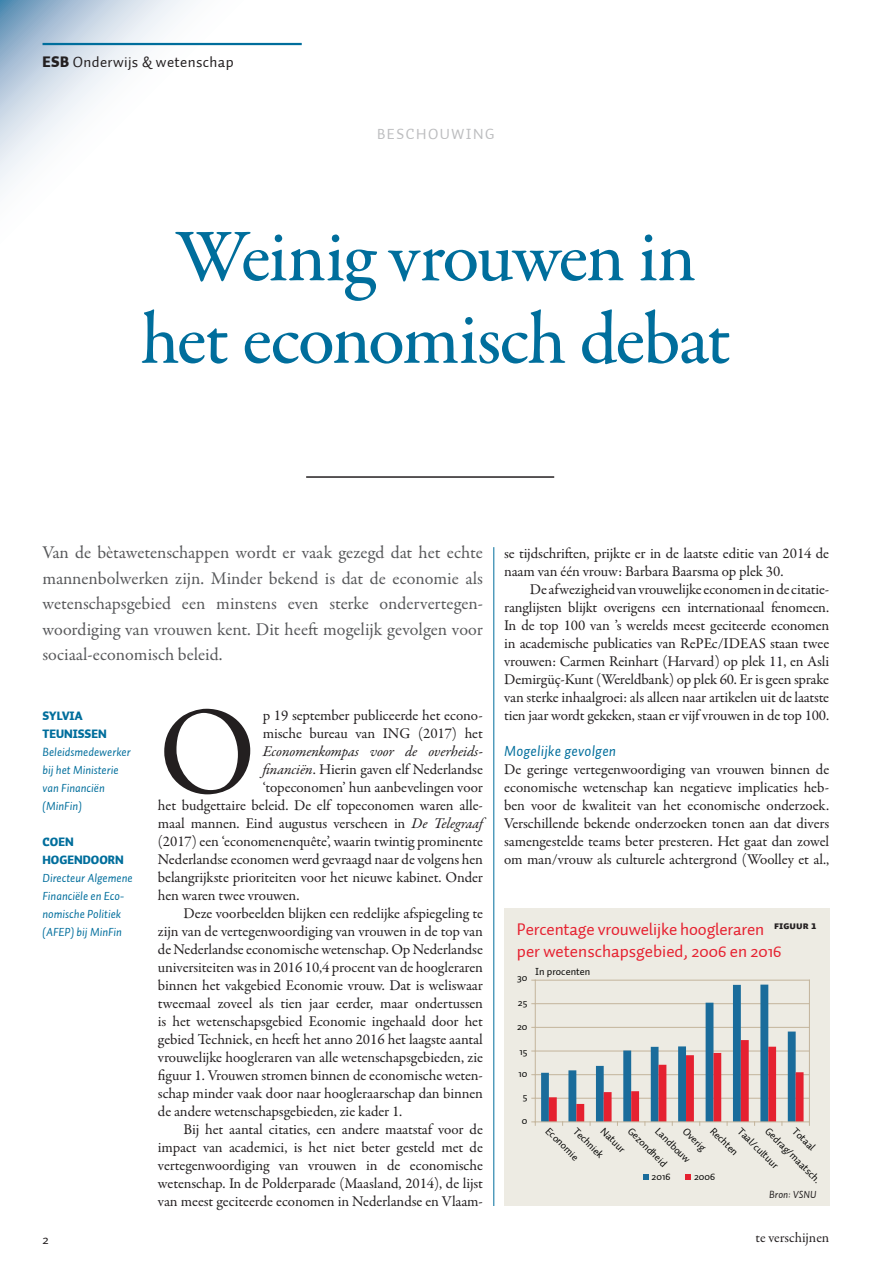
<style>
.page{position:relative;width:893px;height:1263px;background:#fff}
.page>*{position:absolute;margin:0;border:0;box-sizing:border-box;transform-origin:0 0}
.PLAT_Initiaal_5r{font:126.15px "Garamond Premr Pro";color:#231f20}
.KP01_50pt{font:500 75px "Garamond Premr Pro";letter-spacing:-.025em;color:#006e9c}
.INTR_Intro{font:18px/25.5px "Garamond Premr Pro";color:#57585a;text-align:justify}
.KDK1_FiguurKop{font:17.25px/22.5px "Auto 1";letter-spacing:-.01em;color:#e62130}
.PLAT_VervolgAlinea{font:15px/18px "Garamond Premr Pro";letter-spacing:-.01em;color:#231f20;text-align:justify}
.PLAT_Initiaal_5r-2{font:15px "Garamond Premr Pro";letter-spacing:-.005em;color:#231f20}
.PLAT_EersteAlinea{font:15px/18px "Garamond Premr Pro";letter-spacing:-.005em;color:#231f20;text-align:justify}
.PLAT_Initiaal_5r-3{font:italic 15px "Garamond Premr Pro";letter-spacing:-.01em;color:#231f20}
.DIVE_ESBRubriek{font:15px "Auto 1";letter-spacing:.025em;color:#231f20}
.PTK2_Tussenkop_onder{font:italic 15px "Auto 1";letter-spacing:.01em;color:#006e9c}
.DIVE_Rubriek{font:15px "Auto 1";letter-spacing:.1em;color:#bcbdbf}
.t1{font:14.25px "Garamond Premr Pro";letter-spacing:-.005em;color:#231f20}
.t2{font:13.5px "Auto 1";color:#231f20}
.AUIN_AuteurVermeldin{font:italic 12px/18px "Auto 1";color:#006e9c}
.AUTR_AuteurNaamLinks{font:900 12px "Auto 1";color:#006e9c}
.KDPT_KaderBron{font:italic 10.5px "Auto 1";color:#231f20}
.KDK2_Figuurnummer{font:10.5px "Auto 1 Black Sm Cp";color:#231f20}
.t3{font:10.35px "Auto 1";color:#050504}
.s1{font-weight:900}
.s2{font-style:italic}
</style>
<div class="page">
<svg style="left:0;top:0;width:251px;height:190px"></svg>
<hr style="left:43px;top:43px;width:259px;height:2px;background:#006e9c">
<hr style="left:494px;top:547px;width:1px;height:659px;background:#006e9c">
<hr style="left:306px;top:476px;width:248px;height:2px;background:#231f20">
<div style="left:504px;top:909px;width:325px;height:297px;background:#edebe3"></div>
<hr style="left:535px;top:1003px;width:274px;height:1px;background:#c3b49b">
<hr style="left:535px;top:1027px;width:274px;height:1px;background:#c3b49b">
<hr style="left:535px;top:1051px;width:274px;height:1px;background:#c3b49b">
<hr style="left:535px;top:1074px;width:274px;height:1px;background:#c3b49b">
<hr style="left:535px;top:1098px;width:274px;height:1px;background:#c3b49b">
<hr style="left:809px;top:980px;width:1px;height:142px;background:#c3b49b">
<hr style="left:535px;top:1121px;width:274px;height:1px;background:#c3b49b">
<hr style="left:535px;top:980px;width:274px;height:1px;background:#c3b49b">
<svg style="left:532px;top:980px;width:271px;height:145px"></svg>
<svg style="left:643px;top:1174px;width:6px;height:6px"></svg>
<svg style="left:685px;top:1174px;width:6px;height:6px"></svg>
<p class="DIVE_ESBRubriek" style="left:43px;top:53px;width:193px"><span class="s1">ESB</span> Onderwijs &amp; wetenschap</p>
<p class="DIVE_Rubriek" style="left:377px;top:125px;width:119px">BESCHOUWING</p>
<p class="KP01_50pt" style="left:175px;top:211px;width:522px">Weinig vrouwen in</p>
<p class="KP01_50pt" style="left:141px;top:294px;width:591px">het economisch debat</p>
<p class="INTR_Intro" style="left:43px;top:540px;width:442px">Van de bètawetenschappen wordt er vaak gezegd dat het echte mannenbolwerken zijn. Minder bekend is dat de economie als wetenschapsgebied een minstens even sterke ondervertegen&shy;woordiging van vrouwen kent. Dit heeft mogelijk gevolgen voor sociaal-economisch beleid.</p>
<p class="AUTR_AuteurNaamLinks" style="left:43px;top:708px;width:41px">SYLVIA</p>
<p class="AUTR_AuteurNaamLinks" style="left:43px;top:726px;width:66px">TEUNISSEN</p>
<p class="AUIN_AuteurVermeldin" style="left:43px;top:743px;width:90px">Beleidsmedewerker bij het Ministerie van Financiën (MinFin)</p>
<p class="AUTR_AuteurNaamLinks" style="left:43px;top:834px;width:33px">COEN</p>
<p class="AUTR_AuteurNaamLinks" style="left:43px;top:852px;width:83px">HOGENDOORN</p>
<p class="AUIN_AuteurVermeldin" style="left:43px;top:869px;width:92px">Directeur Algemene<br>Financiële en Eco&shy;nomische Politiek (AFEP) bij MinFin</p>
<p class="t2" style="left:43px;top:1231px;width:8px">2</p>
<p class="PLAT_Initiaal_5r" style="left:158px;top:676px;width:100px">O</p>
<p class="PLAT_Initiaal_5r-2" style="left:263px;top:706px;width:222px">p 19 september publiceerde het econo-</p>
<p class="PLAT_Initiaal_5r-2" style="left:263px;top:724px;width:222px">mische bureau van ING (2017) het</p>
<p class="PLAT_Initiaal_5r-3" style="left:263px;top:742px;width:222px">Economenkompas voor de overheids-</p>
<p class="PLAT_Initiaal_5r-2" style="left:263px;top:760px;width:222px"><span class="s2">financiën</span>. Hierin gaven elf Nederlandse</p>
<p class="PLAT_Initiaal_5r-2" style="left:263px;top:778px;width:222px">‘topeconomen’ hun aanbevelingen voor</p>
<p class="PLAT_Initiaal_5r-2" style="left:158px;top:796px;width:326px">het budgettaire beleid. De elf topeconomen waren alle-</p>
<p class="PLAT_Initiaal_5r-2" style="left:158px;top:814px;width:326px">maal mannen. Eind augustus verscheen in <span class="s2">De Telegraaf</span></p>
<p class="PLAT_Initiaal_5r-2" style="left:158px;top:832px;width:326px">(2017) een ‘economenenquête’, waarin twintig prominente</p>
<p class="PLAT_Initiaal_5r-2" style="left:158px;top:850px;width:326px">Nederlandse economen werd gevraagd naar de volgens hen</p>
<p class="PLAT_Initiaal_5r-2" style="left:158px;top:868px;width:326px">belangrijkste prioriteiten voor het nieuwe kabinet. Onder</p>
<p class="PLAT_Initiaal_5r-2" style="left:158px;top:886px;width:143px">hen waren twee vrouwen.</p>
<p class="PLAT_VervolgAlinea" style="left:158px;top:905px;width:327px;text-indent:26px">Deze voorbeelden blijken een redelijke afspiegeling te zijn van de vertegenwoordiging van vrouwen in de top van de Nederlandse economische wetenschap. Op Nederlandse universiteiten was in 2016 10,4 procent van de hoogleraren binnen het vakgebied Economie vrouw. Dat is weliswaar tweemaal zoveel als tien jaar eerder, maar ondertussen is het wetenschapsgebied Economie ingehaald door het gebied Techniek, en heeft het anno 2016 het laagste aantal vrouwelijke hoogleraren van alle wetenschapsgebieden, zie figuur 1. Vrouwen stromen binnen de economische weten&shy;schap minder vaak door naar hoogleraarschap dan binnen de andere wetenschapsgebieden, zie kader 1.</p>
<p class="PLAT_VervolgAlinea" style="left:158px;top:1121px;width:326px;text-indent:26px">Bij het aantal citaties, een andere maatstaf voor de impact van academici, is het niet beter gesteld met de vertegenwoordiging van vrouwen in de economische wetenschap. In de Polderparade (Maasland, 2014), de lijst van meest geciteerde economen in Nederlandse en Vlaam-</p>
<p class="PLAT_VervolgAlinea" style="left:504px;top:545px;width:326px">se tijdschriften, prijkte er in de laatste editie van 2014 de naam van één vrouw: Barbara Baarsma op plek 30.</p>
<p class="PLAT_VervolgAlinea" style="left:504px;top:581px;width:327px;text-indent:26px">De afwezigheid van vrouwelijke economen in de citatie&shy;ranglijsten blijkt overigens een internationaal fenomeen.<br>In de top 100 van ’s werelds meest geciteerde economen in academische publicaties van RePEc/IDEAS staan twee vrouwen: Carmen Reinhart (Harvard) op plek 11, en Asli Demirgüç-Kunt (Wereldbank) op plek 60. Er is geen sprake van sterke inhaalgroei: als alleen naar artikelen uit de laatste tien jaar wordt gekeken, staan er vijf vrouwen in de top 100.</p>
<p class="PTK2_Tussenkop_onder" style="left:504px;top:741px;width:113px">Mogelijke gevolgen</p>
<p class="PLAT_EersteAlinea" style="left:504px;top:761px;width:326px">De geringe vertegenwoordiging van vrouwen binnen de economische wetenschap kan negatieve implicaties heb&shy;ben voor de kwaliteit van het economische onderzoek.<br>Verschillende bekende onderzoeken tonen aan dat divers samengestelde teams beter presteren. Het gaat dan zowel om man/vrouw als culturele achtergrond (Woolley et al.,</p>
<p class="KDK1_FiguurKop" style="left:517px;top:918px;width:266px">Percentage vrouwelijke hoogleraren per wetenschapsgebied, 2006 en 2016</p>
<p class="KDK2_Figuurnummer" style="left:774px;top:920px;width:44px">FIGUUR 1</p>
<p class="t3" style="left:517px;top:971px;width:12px">30</p>
<p class="t3" style="left:518px;top:996px;width:11px">25</p>
<p class="t3" style="left:517px;top:1019px;width:12px">20</p>
<p class="t3" style="left:519px;top:1045px;width:9px">15</p>
<p class="t3" style="left:518px;top:1067px;width:10px">10</p>
<p class="t3" style="left:523px;top:1090px;width:6px">5</p>
<p class="t3" style="left:522px;top:1114px;width:7px">0</p>
<p class="t3" style="left:535px;top:965px;width:57px">In procenten</p>
<p class="t3" style="left:579px;top:1124px;width:40px;rotate:45deg">Techniek</p>
<p class="t3" style="left:689px;top:1124px;width:30px;rotate:45deg">Overig</p>
<p class="t3" style="left:716px;top:1124px;width:36px;rotate:45deg">Rechten</p>
<p class="t3" style="left:744px;top:1124px;width:55px;rotate:45deg">Taal/cultuur</p>
<p class="t3" style="left:799px;top:1124px;width:29px;rotate:45deg">Totaal</p>
<p class="t3" style="left:607px;top:1124px;width:32px;rotate:45deg">Natuur</p>
<p class="t3" style="left:634px;top:1124px;width:52px;rotate:45deg">Gezondheid</p>
<p class="t3" style="left:771px;top:1124px;width:76px;rotate:45deg">Gedrag/maatsch.</p>
<p class="t3" style="left:552px;top:1124px;width:43px;rotate:45deg">Economie</p>
<p class="t3" style="left:662px;top:1124px;width:47px;rotate:45deg">Landbouw</p>
<p class="t3" style="left:652px;top:1169px;width:20px">2016</p>
<p class="t3" style="left:694px;top:1169px;width:23px">2006</p>
<p class="KDPT_KaderBron" style="left:769px;top:1187px;width:49px">Bron: VSNU</p>
<p class="t1" style="left:755px;top:1229px;width:75px">te verschijnen</p>
</div>
